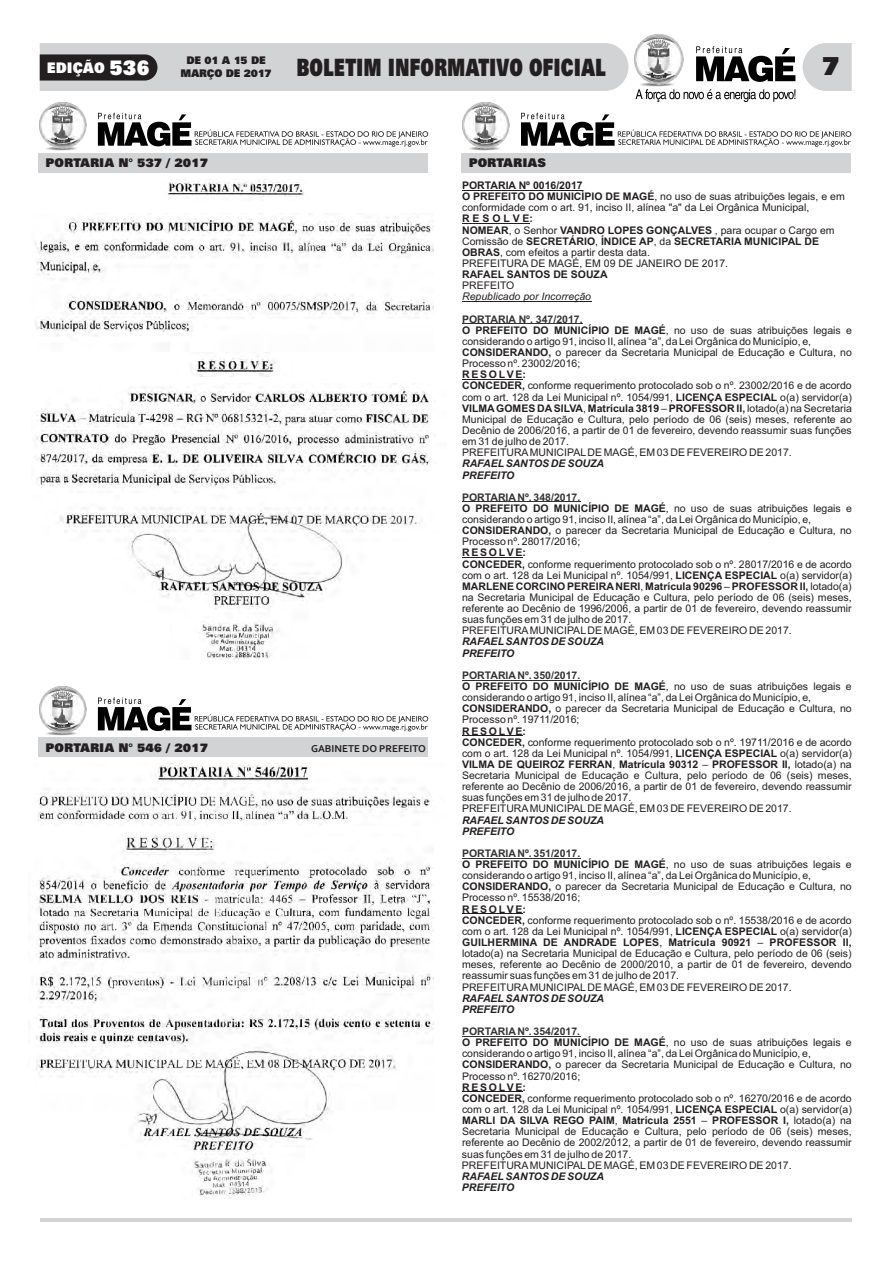
<style>
.page{position:relative;width:893px;height:1263px;background:#fff}
.page>*{position:absolute;margin:0;border:0;box-sizing:border-box;transform-origin:0 0}
.t1{font:900 25.65px "Zurich BT";color:#231f20}
.t2{font:900 24px "Zurich BT";color:#231f20;scale:.71 1}
.t3{font:900 14.7px "Zurich BT";color:#fff;scale:.92 1}
.t4{font:900 12px "Zurich BT";color:#231f20}
.t5{font:10.5px/11.1px "Arial";color:#231f20}
.t6{font:italic 700 10.5px/11.1px "Arial";color:#231f20}
.t7{font:italic 10.5px "Arial";color:#231f20}
.t8{font:900 10.5px "Zurich BT";letter-spacing:-.02em;color:#231f20;scale:.96 1}
.t9{font:700 10.5px "Arial";color:#231f20}
.t10{font:700 10.5px "Corbel";color:#231f20}
.s1{font-size:20.7px}
.s2{font-weight:700}
.s3{font-weight:700;color:#333}
</style>
<div class="page">
<hr style="left:462px;top:190px;width:121px;height:1px;background:#231f20">
<hr style="left:462px;top:223px;width:68px;height:1px;background:#231f20">
<hr style="left:462px;top:301px;width:129px;height:1px;background:#231f20">
<hr style="left:462px;top:324px;width:121px;height:1px;background:#333">
<hr style="left:462px;top:379px;width:61px;height:1px;background:#231f20">
<hr style="left:462px;top:502px;width:118px;height:1px;background:#333">
<hr style="left:462px;top:557px;width:61px;height:1px;background:#231f20">
<hr style="left:462px;top:680px;width:118px;height:1px;background:#333">
<hr style="left:462px;top:735px;width:61px;height:1px;background:#231f20">
<hr style="left:462px;top:858px;width:118px;height:1px;background:#333">
<hr style="left:462px;top:913px;width:61px;height:1px;background:#231f20">
<hr style="left:462px;top:1036px;width:118px;height:1px;background:#333">
<hr style="left:462px;top:1092px;width:61px;height:1px;background:#231f20">
<hr style="left:40px;top:1218px;width:812px;height:4px;background:#d1d3d4">
<svg style="left:803px;top:43px;width:49px;height:48px;background:#d5d7d8"></svg>
<img style="left:642px;top:85px;width:30px;height:2px">
<svg style="left:635px;top:89px;width:160px;height:13px"></svg>
<svg style="left:696px;top:46px;width:99px;height:36px"></svg>
<img style="left:634px;top:35px;width:50px;height:50px">
<img style="left:36px;top:383px;width:395px;height:276px">
<img style="left:35px;top:214px;width:398px;height:163px">
<img style="left:168px;top:180px;width:136px;height:18px">
<img style="left:47px;top:149px;width:28px;height:2px">
<img style="left:39px;top:102px;width:47px;height:47px">
<img style="left:470px;top:149px;width:28px;height:2px">
<img style="left:462px;top:102px;width:47px;height:47px">
<div style="left:38px;top:153px;width:390px;height:20px;background:#d1d3d4"></div>
<div style="left:462px;top:153px;width:389px;height:20px;background:#d1d3d4"></div>
<svg style="left:98px;top:113px;width:330px;height:34px"></svg>
<svg style="left:521px;top:113px;width:330px;height:34px"></svg>
<img style="left:48px;top:734px;width:27px;height:2px">
<img style="left:39px;top:687px;width:47px;height:47px">
<div style="left:38px;top:737px;width:390px;height:20px;background:#d1d3d4"></div>
<svg style="left:98px;top:697px;width:330px;height:34px"></svg>
<img style="left:36px;top:834px;width:398px;height:364px">
<img style="left:38px;top:764px;width:393px;height:61px">
<svg style="left:40px;top:43px;width:588px;height:48px;background:#bebfc0"></svg>
<p class="t8" style="left:186px;top:56px;width:84px">DE 01 A 15 DE</p>
<h3 class="t3" style="left:47px;top:62px;width:113px">EDIÇÃO <span class="s1">536</span></h3>
<p class="t8" style="left:180px;top:69px;width:97px">MARÇO DE 2017</p>
<h2 class="t2" style="left:296px;top:58px;width:437px">BOLETIM INFORMATIVO OFICIAL</h2>
<h1 class="t1" style="left:822px;top:55px;width:20px">7</h1>
<p class="t4" style="left:46px;top:158px;width:164px">PORTARIA N° 537 / 2017</p>
<p class="t4" style="left:469px;top:158px;width:79px">PORTARIAS</p>
<p class="t4" style="left:46px;top:743px;width:164px">PORTARIA N° 546 / 2017</p>
<p class="t10" style="left:311px;top:744px;width:116px">GABINETE DO PREFEITO</p>
<p class="t5" style="left:462px;top:181px;width:384px"><span class="s2">PORTARIA Nº 0016/2017<br>O PREFEITO DO MUNICÍPIO DE MAGÉ</span>, no uso de suas atribuições legais, e em conformidade com o art. 91, inciso II, alínea "a" da Lei Orgânica Municipal,</p>
<p class="t5" style="left:462px;top:214px;width:374px"><span class="s2">R E S O L V E:<br>NOMEAR</span>, o Senhor <span class="s2">VANDRO LOPES GONÇALVES</span> , para ocupar o Cargo em Comissão de <span class="s2">SECRETÁRIO</span>, <span class="s2">ÍNDICE AP</span>, da <span class="s2">SECRETARIA MUNICIPAL DE OBRAS</span>, com efeitos a partir desta data.<br>PREFEITURA DE MAGÉ, EM 09 DE JANEIRO DE 2017.</p>
<p class="t9" style="left:462px;top:270px;width:147px">RAFAEL SANTOS DE SOUZA</p>
<p class="t5" style="left:462px;top:281px;width:54px">PREFEITO</p>
<p class="t7" style="left:462px;top:293px;width:130px">Republicado por Incorreção</p>
<p class="t5" style="left:462px;top:314px;width:391px"><span class="s3">PORTARIA Nº. 347/2017.<br></span><span class="s2">O PREFEITO DO MUNICÍPIO DE MAGÉ</span>, no uso de suas atribuições legais e considerando o artigo 91, inciso II, alínea “a”, da Lei Orgânica do Município, e, <span class="s2">CONSIDERANDO,</span> o parecer da Secretaria Municipal de Educação e Cultura, no Processo nº. 23002/2016;</p>
<p class="t5" style="left:462px;top:370px;width:391px"><span class="s2">R E S O L V E:<br>CONCEDER,</span> conforme requerimento protocolado sob o nº. 23002/2016 e de acordo com o art. 128 da Lei Municipal nº. 1054/991, <span class="s2">LICENÇA ESPECIAL</span> o(a) servidor(a)<br><span class="s2">VILMA GOMES DA SILVA</span>, <span class="s2">Matrícula 3819</span> – <span class="s2">PROFESSOR II,</span> lotado(a) na Secretaria Municipal de Educação e Cultura, pelo período de 06 (seis) meses, referente ao Decênio de 2006/2016, a partir de 01 de fevereiro, devendo reassumir suas funções em 31 de julho de 2017.<br>PREFEITURA MUNICIPAL DE MAGÉ, EM 03 DE FEVEREIRO DE 2017.</p>
<p class="t6" style="left:462px;top:459px;width:143px">RAFAEL SANTOS DE SOUZA<br>PREFEITO</p>
<p class="t5" style="left:462px;top:492px;width:391px"><span class="s3">PORTARIA Nº. 348/2017.<br></span><span class="s2">O PREFEITO DO MUNICÍPIO DE MAGÉ</span>, no uso de suas atribuições legais e considerando o artigo 91, inciso II, alínea “a”, da Lei Orgânica do Município, e, <span class="s2">CONSIDERANDO,</span> o parecer da Secretaria Municipal de Educação e Cultura, no Processo nº. 28017/2016;</p>
<p class="t5" style="left:462px;top:548px;width:391px"><span class="s2">R E S O L V E:<br>CONCEDER,</span> conforme requerimento protocolado sob o nº. 28017/2016 e de acordo com o art. 128 da Lei Municipal nº. 1054/991, <span class="s2">LICENÇA ESPECIAL</span> o(a) servidor(a)<br><span class="s2">MARLENE CORCINO PEREIRA NERI</span>, <span class="s2">Matrícula 90296</span> – <span class="s2">PROFESSOR II,</span> lotado(a) na Secretaria Municipal de Educação e Cultura, pelo período de 06 (seis) meses, referente ao Decênio de 1996/2006, a partir de 01 de fevereiro, devendo reassumir suas funções em 31 de julho de 2017.<br>PREFEITURA MUNICIPAL DE MAGÉ, EM 03 DE FEVEREIRO DE 2017.</p>
<p class="t6" style="left:462px;top:637px;width:143px">RAFAEL SANTOS DE SOUZA<br>PREFEITO</p>
<p class="t5" style="left:462px;top:671px;width:391px"><span class="s3">PORTARIA Nº. 350/2017.<br></span><span class="s2">O PREFEITO DO MUNICÍPIO DE MAGÉ</span>, no uso de suas atribuições legais e considerando o artigo 91, inciso II, alínea “a”, da Lei Orgânica do Município, e, <span class="s2">CONSIDERANDO,</span> o parecer da Secretaria Municipal de Educação e Cultura, no Processo nº. 19711/2016;</p>
<p class="t5" style="left:462px;top:726px;width:391px"><span class="s2">R E S O L V E:<br>CONCEDER,</span> conforme requerimento protocolado sob o nº. 19711/2016 e de acordo com o art. 128 da Lei Municipal nº. 1054/991, <span class="s2">LICENÇA ESPECIAL</span> o(a) servidor(a)<br><span class="s2">VILMA DE QUEIROZ FERRAN</span>, <span class="s2">Matrícula 90312</span> – <span class="s2">PROFESSOR II,</span> lotado(a) na Secretaria Municipal de Educação e Cultura, pelo período de 06 (seis) meses, referente ao Decênio de 2006/2016, a partir de 01 de fevereiro, devendo reassumir suas funções em 31 de julho de 2017.<br>PREFEITURA MUNICIPAL DE MAGÉ, EM 03 DE FEVEREIRO DE 2017.</p>
<p class="t6" style="left:462px;top:815px;width:143px">RAFAEL SANTOS DE SOUZA<br>PREFEITO</p>
<p class="t5" style="left:462px;top:849px;width:391px"><span class="s3">PORTARIA Nº. 351/2017.<br></span><span class="s2">O PREFEITO DO MUNICÍPIO DE MAGÉ</span>, no uso de suas atribuições legais e considerando o artigo 91, inciso II, alínea “a”, da Lei Orgânica do Município, e, <span class="s2">CONSIDERANDO,</span> o parecer da Secretaria Municipal de Educação e Cultura, no Processo nº. 15538/2016;</p>
<p class="t5" style="left:462px;top:904px;width:391px"><span class="s2">R E S O L V E:<br>CONCEDER,</span> conforme requerimento protocolado sob o nº. 15538/2016 e de acordo com o art. 128 da Lei Municipal nº. 1054/991, <span class="s2">LICENÇA ESPECIAL</span> o(a) servidor(a)<br><span class="s2">GUILHERMINA DE ANDRADE LOPES</span>, <span class="s2">Matrícula 90921</span> – <span class="s2">PROFESSOR II, </span>lotado(a) na Secretaria Municipal de Educação e Cultura, pelo período de 06 (seis) meses, referente ao Decênio de 2000/2010, a partir de 01 de fevereiro, devendo reassumir suas funções em 31 de julho de 2017.<br>PREFEITURA MUNICIPAL DE MAGÉ, EM 03 DE FEVEREIRO DE 2017.</p>
<p class="t6" style="left:462px;top:993px;width:143px">RAFAEL SANTOS DE SOUZA<br>PREFEITO</p>
<p class="t5" style="left:462px;top:1027px;width:391px"><span class="s3">PORTARIA Nº. 354/2017.<br></span><span class="s2">O PREFEITO DO MUNICÍPIO DE MAGÉ</span>, no uso de suas atribuições legais e considerando o artigo 91, inciso II, alínea “a”, da Lei Orgânica do Município, e, <span class="s2">CONSIDERANDO,</span> o parecer da Secretaria Municipal de Educação e Cultura, no Processo nº. 16270/2016;</p>
<p class="t5" style="left:462px;top:1082px;width:391px"><span class="s2">R E S O L V E:<br>CONCEDER,</span> conforme requerimento protocolado sob o nº. 16270/2016 e de acordo com o art. 128 da Lei Municipal nº. 1054/991, <span class="s2">LICENÇA ESPECIAL</span> o(a) servidor(a)<br><span class="s2">MARLI DA SILVA REGO PAIM</span>, <span class="s2">Matrícula 2551</span> – <span class="s2">PROFESSOR I,</span> lotado(a) na Secretaria Municipal de Educação e Cultura, pelo período de 06 (seis) meses, referente ao Decênio de 2002/2012, a partir de 01 de fevereiro, devendo reassumir suas funções em 31 de julho de 2017.<br>PREFEITURA MUNICIPAL DE MAGÉ, EM 03 DE FEVEREIRO DE 2017.</p>
<p class="t6" style="left:462px;top:1171px;width:143px">RAFAEL SANTOS DE SOUZA<br>PREFEITO</p>
</div>
